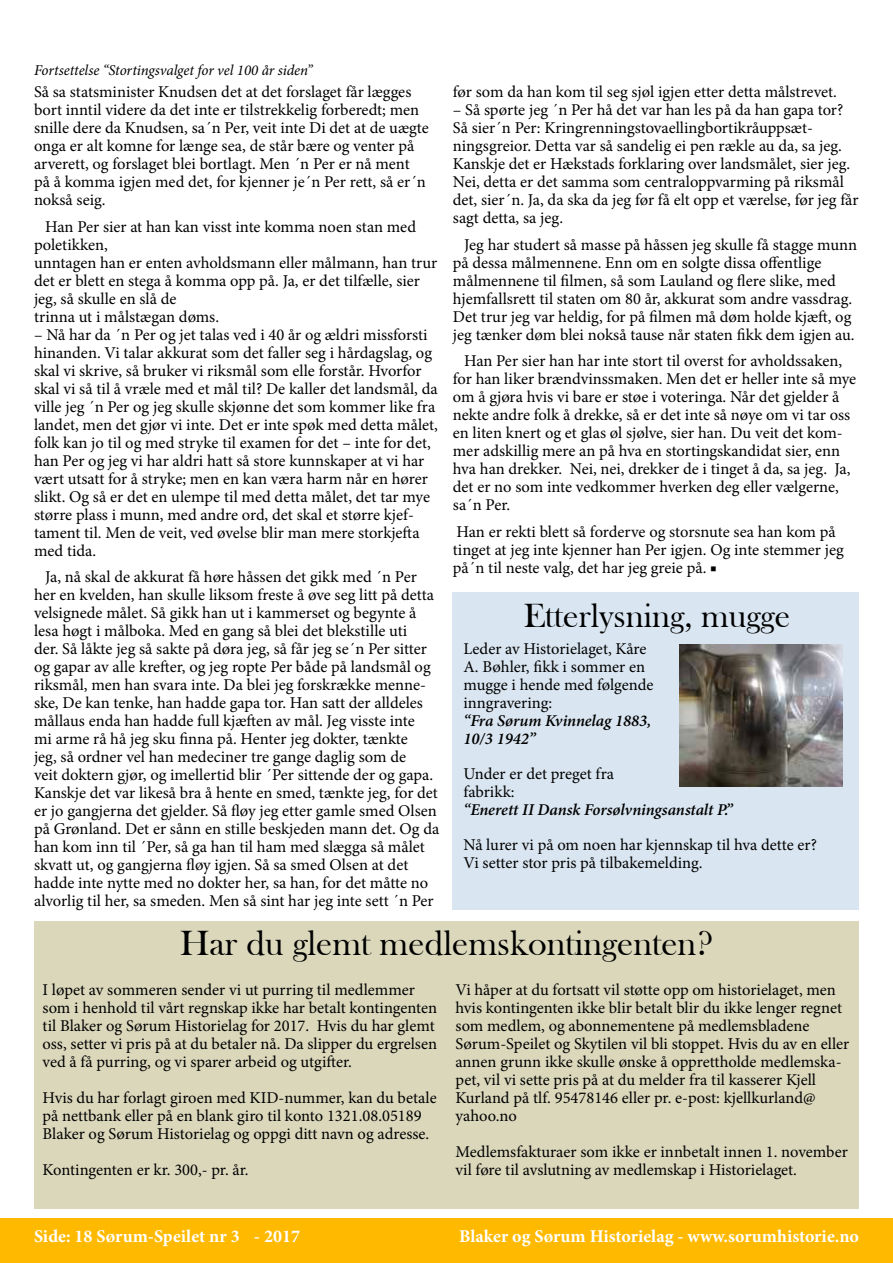
<style>
.page{position:relative;width:893px;height:1263px;background:#fff}
.page>*{position:absolute;margin:0;border:0;box-sizing:border-box;transform-origin:0 0}
.t1{font:36px "Bask Old Face";color:#000}
.t2{font:34.5px "Bask Old Face";color:#000}
.t3{font:700 18px "Minion Pro";color:#fff}
.t4{font:16.5px/18px "Minion Pro";color:#000}
.t5{font:italic 600 16.5px/18px "Minion Pro";letter-spacing:-.005em;color:#000}
.t6{font:italic 15px "Minion Pro";letter-spacing:-.01em;color:#000}
</style>
<div class="page">
<div style="left:0;top:1218px;width:893px;height:45px;background:#ffba00"></div>
<div style="left:34px;top:922px;width:825px;height:287px;background:#dad7bb"></div>
<div style="left:453px;top:592px;width:406px;height:318px;background:#d9e5f0"></div>
<img style="left:679px;top:644px;width:164px;height:143px">
<p class="t6" style="left:34px;top:60px;width:280px">Fortsettelse “Stortingsvalget for vel 100 år siden”</p>
<p class="t4" style="left:34px;top:83px;width:396px">Så sa statsminister Knudsen det at det forslaget får lægges bort inntil videre da det inte er tilstrekkelig forberedt; men snille dere da Knudsen, sa´n Per, veit inte Di det at de uægte onga er alt komne for længe sea, de står bære og venter på arverett, og forslaget blei bortlagt. Men ´n Per er nå ment på å komma igjen med det, for kjenner je´n Per rett, så er´n nokså seig.</p>
<p class="t4" style="left:34px;top:217px;width:405px;text-indent:11px">Han Per sier at han kan visst inte komma noen stan med poletikken,<br>unntagen han er enten avholdsmann eller målmann, han trur det er blett en stega å komma opp på. Ja, er det tilfælle, sier jeg, så skulle en slå de<br>trinna ut i målstægan døms.</p>
<p class="t4" style="left:34px;top:325px;width:406px">– Nå har da ´n Per og jet talas ved i 40 år og ældri missforsti hinanden. Vi talar akkurat som det faller seg i hårdagslag, og skal vi skrive, så bruker vi riksmål som elle forstår. Hvorfor skal vi så til å vræle med et mål til? De kaller det landsmål, da ville jeg ´n Per og jeg skulle skjønne det som kommer like fra landet, men det gjør vi inte. Det er inte spøk med detta målet, folk kan jo til og med stryke til examen for det – inte for det, han Per og jeg vi har aldri hatt så store kunnskaper at vi har vært utsatt for å stryke; men en kan væra harm når en hører slikt. Og så er det en ulempe til med detta målet, det tar mye større plass i munn, med andre ord, det skal et større kjef&shy;tament til. Men de veit, ved øvelse blir man mere storkjefta med tida.</p>
<p class="t4" style="left:34px;top:568px;width:407px;text-indent:11px">Ja, nå skal de akkurat få høre håssen det gikk med ´n Per her en kvelden, han skulle liksom freste å øve seg litt på detta velsignede målet. Så gikk han ut i kammerset og begynte å lesa høgt i målboka. Med en gang så blei det blekstille uti<br>der. Så låkte jeg så sakte på døra jeg, så får jeg se´n Per sitter og gapar av alle krefter, og jeg ropte Per både på landsmål og riksmål, men han svara inte. Da blei jeg forskrække menne&shy;ske, De kan tenke, han hadde gapa tor. Han satt der alldeles mållaus enda han hadde full kjæften av mål. Jeg visste inte<br>mi arme rå hå jeg sku finna på. Henter jeg dokter, tænkte<br>jeg, så ordner vel han medeciner tre gange daglig som de<br>veit doktern gjør, og imellertid blir ´Per sittende der og gapa.<br>Kanskje det var likeså bra å hente en smed, tænkte jeg, for det er jo gangjerna det gjelder. Så fløy jeg etter gamle smed Olsen på Grønland. Det er sånn en stille beskjeden mann det. Og da han kom inn til ´Per, så ga han til ham med slægga så målet skvatt ut, og gangjerna fløy igjen. Så sa smed Olsen at det hadde inte nytte med no dokter her, sa han, for det måtte no alvorlig til her, sa smeden. Men så sint har jeg inte sett ´n Per</p>
<p class="t4" style="left:453px;top:83px;width:386px">før som da han kom til seg sjøl igjen etter detta målstrevet.</p>
<p class="t4" style="left:453px;top:101px;width:407px">– Så spørte jeg ´n Per hå det var han les på da han gapa tor?<br>Så sier´n Per: Kringrenningstovaellingbortikråuppsæt&shy;ningsgreior. Detta var så sandelig ei pen rækle au da, sa jeg.<br>Kanskje det er Hækstads forklaring over landsmålet, sier jeg.<br>Nei, detta er det samma som centraloppvarming på riksmål det, sier´n. Ja, da ska da jeg før få elt opp et værelse, før jeg får sagt detta, sa jeg.</p>
<p class="t4" style="left:453px;top:235px;width:406px;text-indent:11px">Jeg har studert så masse på håssen jeg skulle få stagge munn på dessa målmennene. Enn om en solgte dissa offentlige målmennene til filmen, så som Lauland og flere slike, med hjemfallsrett til staten om 80 år, akkurat som andre vassdrag.<br>Det trur jeg var heldig, for på filmen må døm holde kjæft, og jeg tænker døm blei nokså tause når staten fikk dem igjen au.</p>
<p class="t4" style="left:453px;top:352px;width:405px;text-indent:11px">Han Per sier han har inte stort til overst for avholdssaken, for han liker brændvinssmaken. Men det er heller inte så mye om å gjøra hvis vi bare er støe i voteringa. Når det gjelder å nekte andre folk å drekke, så er det inte så nøye om vi tar oss en liten knert og et glas øl sjølve, sier han. Du veit det kom&shy;mer adskillig mere an på hva en stortingskandidat sier, enn hva han drekker. Nei, nei, drekker de i tinget å da, sa jeg. Ja, det er no som inte vedkommer hverken deg eller vælgerne, sa´n Per.</p>
<p class="t4" style="left:453px;top:522px;width:392px">Han er rekti blett så forderve og storsnute sea han kom på tinget at jeg inte kjenner han Per igjen. Og inte stemmer jeg på´n til neste valg, det har jeg greie på. ■</p>
<h2 class="t2" style="left:524px;top:597px;width:268px">Etterlysning, mugge</h2>
<p class="t4" style="left:463px;top:640px;width:192px">Leder av Historielaget, Kåre<br>A. Bøhler, fikk i sommer en mugge i hende med følgende inngravering:</p>
<p class="t5" style="left:463px;top:712px;width:189px">“Fra Sørum Kvinnelag 1883,<br>10/3 1942”</p>
<p class="t4" style="left:463px;top:765px;width:152px">Under er det preget fra fabrikk:</p>
<p class="t5" style="left:463px;top:801px;width:271px">“Enerett II Dansk Forsølvningsanstalt P.”</p>
<p class="t4" style="left:463px;top:836px;width:355px">Nå lurer vi på om noen har kjennskap til hva dette er?<br>Vi setter stor pris på tilbakemelding.</p>
<h1 class="t1" style="left:180px;top:923px;width:534px">Har du glemt medlemskontingenten?</h1>
<p class="t4" style="left:43px;top:980px;width:396px">I løpet av sommeren sender vi ut purring til medlemmer som i henhold til vårt regnskap ikke har betalt kontingenten til Blaker og Sørum Historielag for 2017. Hvis du har glemt oss, setter vi pris på at du betaler nå. Da slipper du ergrelsen ved å få purring, og vi sparer arbeid og utgifter.</p>
<p class="t4" style="left:43px;top:1089px;width:396px">Hvis du har forlagt giroen med KID-nummer, kan du betale på nettbank eller på en blank giro til konto 1321.08.05189<br>Blaker og Sørum Historielag og oppgi ditt navn og adresse.</p>
<p class="t4" style="left:43px;top:1161px;width:207px">Kontingenten er kr. 300,- pr. år.</p>
<p class="t4" style="left:455px;top:981px;width:395px">Vi håper at du fortsatt vil støtte opp om historielaget, men hvis kontingenten ikke blir betalt blir du ikke lenger regnet som medlem, og abonnementene på medlemsbladene Sørum-Speilet og Skytilen vil bli stoppet. Hvis du av en eller annen grunn ikke skulle ønske å opprettholde medlemska&shy;pet, vil vi sette pris på at du melder fra til kasserer Kjell Kurland på tlf. 95478146 eller pr. e-post: kjellkurland@ yahoo.no</p>
<p class="t4" style="left:455px;top:1143px;width:394px">Medlemsfakturaer som ikke er innbetalt innen 1. november vil føre til avslutning av medlemskap i Historielaget.</p>
<p class="t3" style="left:34px;top:1223px;width:267px">Side: 18 Sørum-Speilet nr 3 - 2017</p>
<p class="t3" style="left:459px;top:1223px;width:401px">Blaker og Sørum Historielag - www.sorumhistorie.no</p>
</div>
